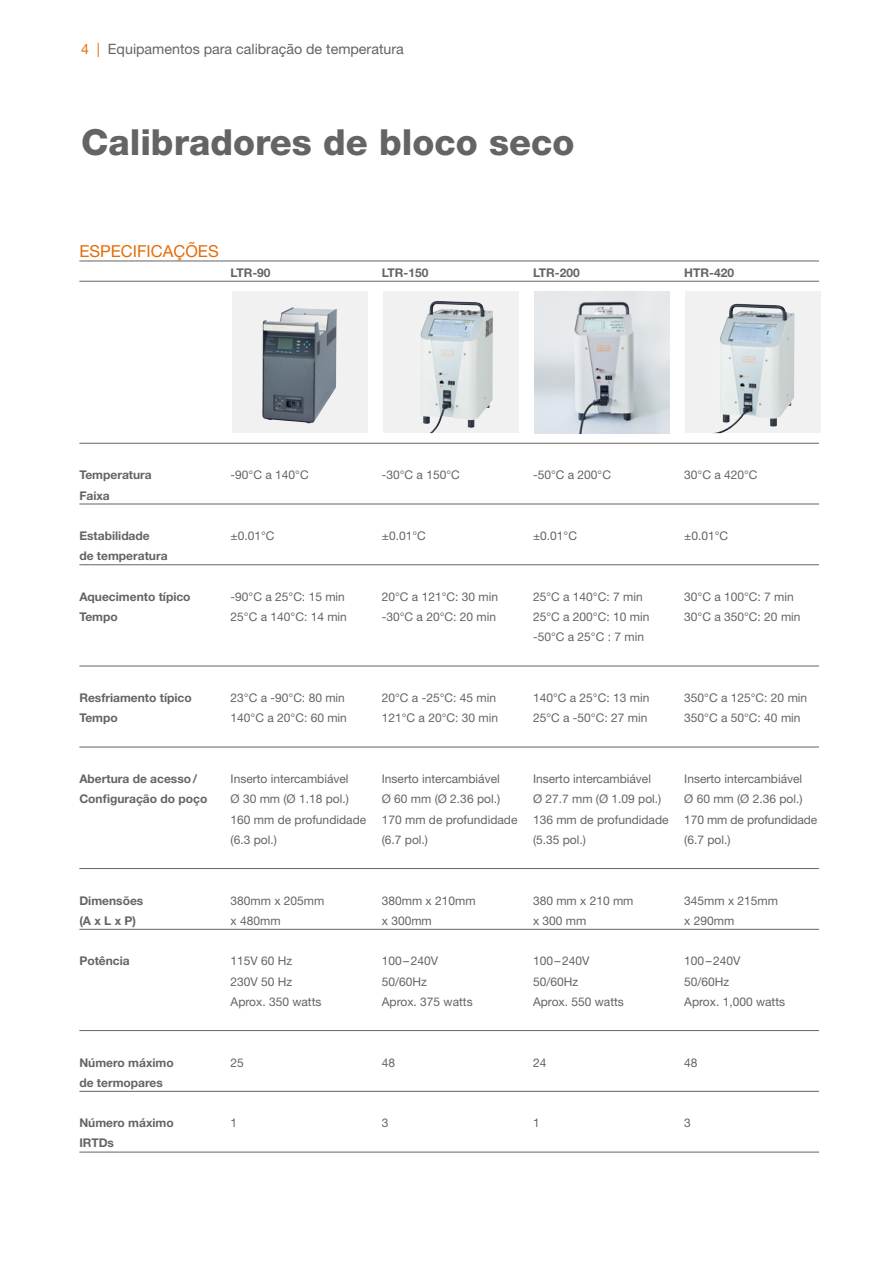
<style>
.page{position:relative;width:893px;height:1263px;background:#fff}
.page>*{position:absolute;margin:0;border:0;box-sizing:border-box;transform-origin:0 0}
.t1{font:800 36px "Helvetica Neue LT Pro";color:#646464}
.t2{font:16.5px "Helvetica Neue LT Pro";color:#e46c09}
.t3{font:14.25px "Helvetica Neue LT Pro";color:#646464}
.t4{font:12px "Helvetica Neue LT Pro";color:#646464}
.t5{font:700 12px "Helvetica Neue LT Pro";color:#646464}
.s1{color:#e46c09}
</style>
<div class="page">
<hr style="left:79px;top:261px;width:740px;height:1px;background:#646464">
<hr style="left:79px;top:281px;width:740px;height:1px;background:#646464">
<hr style="left:79px;top:443px;width:740px;height:1px;background:#646464">
<hr style="left:79px;top:504px;width:740px;height:1px;background:#646464">
<hr style="left:79px;top:564px;width:740px;height:1px;background:#646464">
<hr style="left:79px;top:666px;width:740px;height:1px;background:#646464">
<hr style="left:79px;top:747px;width:740px;height:1px;background:#646464">
<hr style="left:79px;top:868px;width:740px;height:1px;background:#646464">
<hr style="left:79px;top:929px;width:740px;height:1px;background:#646464">
<hr style="left:79px;top:1030px;width:740px;height:1px;background:#646464">
<hr style="left:79px;top:1091px;width:740px;height:1px;background:#646464">
<hr style="left:79px;top:1152px;width:740px;height:1px;background:#646464">
<div style="left:685px;top:291px;width:136px;height:142px;background:#f1f1f2"></div>
<img style="left:714px;top:304px;width:81px;height:129px">
<div style="left:232px;top:291px;width:136px;height:142px;background:#f1f1f2"></div>
<img style="left:262px;top:307px;width:75px;height:116px">
<div style="left:383px;top:291px;width:136px;height:142px;background:#f1f1f2"></div>
<img style="left:420px;top:301px;width:73px;height:132px">
<img style="left:534px;top:291px;width:136px;height:142px">
<p class="t3" style="left:81px;top:40px;width:324px"><span class="s1">4 |</span> Equipamentos para calibração de temperatura</p>
<h1 class="t1" style="left:81px;top:121px;width:495px">Calibradores de bloco seco</h1>
<h2 class="t2" style="left:79px;top:240px;width:141px">ESPECIFICAÇÕES</h2>
<p class="t5" style="left:231px;top:265px;width:42px">LTR-90</p>
<p class="t5" style="left:382px;top:265px;width:48px">LTR-150</p>
<p class="t5" style="left:533px;top:265px;width:48px">LTR-200</p>
<p class="t5" style="left:684px;top:265px;width:51px">HTR-420</p>
<p class="t5" style="left:79px;top:467px;width:74px">Temperatura</p>
<p class="t4" style="left:231px;top:468px;width:80px">-90°C a 140°C</p>
<p class="t4" style="left:382px;top:468px;width:80px">-30°C a 150°C</p>
<p class="t4" style="left:533px;top:468px;width:80px">-50°C a 200°C</p>
<p class="t4" style="left:684px;top:468px;width:75px">30°C a 420°C</p>
<p class="t5" style="left:79px;top:488px;width:32px">Faixa</p>
<p class="t5" style="left:79px;top:528px;width:72px">Estabilidade</p>
<p class="t4" style="left:231px;top:528px;width:46px">±0.01°C</p>
<p class="t4" style="left:382px;top:528px;width:46px">±0.01°C</p>
<p class="t4" style="left:533px;top:528px;width:46px">±0.01°C</p>
<p class="t4" style="left:684px;top:528px;width:46px">±0.01°C</p>
<p class="t5" style="left:79px;top:548px;width:90px">de temperatura</p>
<p class="t5" style="left:79px;top:589px;width:113px">Aquecimento típico</p>
<p class="t4" style="left:231px;top:589px;width:116px">-90°C a 25°C: 15 min</p>
<p class="t4" style="left:382px;top:589px;width:118px">20°C a 121°C: 30 min</p>
<p class="t4" style="left:533px;top:589px;width:111px">25°C a 140°C: 7 min</p>
<p class="t4" style="left:684px;top:589px;width:111px">30°C a 100°C: 7 min</p>
<p class="t5" style="left:79px;top:609px;width:40px">Tempo</p>
<p class="t4" style="left:231px;top:609px;width:118px">25°C a 140°C: 14 min</p>
<p class="t4" style="left:382px;top:609px;width:116px">-30°C a 20°C: 20 min</p>
<p class="t4" style="left:533px;top:609px;width:118px">25°C a 200°C: 10 min</p>
<p class="t4" style="left:684px;top:609px;width:118px">30°C a 350°C: 20 min</p>
<p class="t4" style="left:533px;top:630px;width:112px">-50°C a 25°C : 7 min</p>
<p class="t5" style="left:79px;top:690px;width:114px">Resfriamento típico</p>
<p class="t4" style="left:231px;top:690px;width:116px">23°C a -90°C: 80 min</p>
<p class="t4" style="left:382px;top:690px;width:116px">20°C a -25°C: 45 min</p>
<p class="t4" style="left:533px;top:690px;width:118px">140°C a 25°C: 13 min</p>
<p class="t4" style="left:684px;top:690px;width:124px">350°C a 125°C: 20 min</p>
<p class="t5" style="left:79px;top:710px;width:40px">Tempo</p>
<p class="t4" style="left:231px;top:711px;width:118px">140°C a 20°C: 60 min</p>
<p class="t4" style="left:382px;top:711px;width:118px">121°C a 20°C: 30 min</p>
<p class="t4" style="left:533px;top:711px;width:116px">25°C a -50°C: 27 min</p>
<p class="t4" style="left:684px;top:711px;width:118px">350°C a 50°C: 40 min</p>
<p class="t5" style="left:79px;top:771px;width:119px">Abertura de acesso/</p>
<p class="t4" style="left:231px;top:771px;width:120px">Inserto intercambiável</p>
<p class="t4" style="left:382px;top:771px;width:120px">Inserto intercambiável</p>
<p class="t4" style="left:533px;top:771px;width:120px">Inserto intercambiável</p>
<p class="t4" style="left:684px;top:771px;width:120px">Inserto intercambiável</p>
<p class="t5" style="left:79px;top:791px;width:130px">Configuração do poço</p>
<p class="t4" style="left:231px;top:791px;width:120px">Ø 30 mm (Ø 1.18 pol.)</p>
<p class="t4" style="left:382px;top:791px;width:120px">Ø 60 mm (Ø 2.36 pol.)</p>
<p class="t4" style="left:533px;top:791px;width:130px">Ø 27.7 mm (Ø 1.09 pol.)</p>
<p class="t4" style="left:684px;top:791px;width:120px">Ø 60 mm (Ø 2.36 pol.)</p>
<p class="t4" style="left:231px;top:812px;width:137px">160 mm de profundidade</p>
<p class="t4" style="left:382px;top:812px;width:137px">170 mm de profundidade</p>
<p class="t4" style="left:533px;top:812px;width:137px">136 mm de profundidade</p>
<p class="t4" style="left:684px;top:812px;width:135px">170 mm de profundidade</p>
<p class="t4" style="left:231px;top:832px;width:48px">(6.3 pol.)</p>
<p class="t4" style="left:382px;top:832px;width:48px">(6.7 pol.)</p>
<p class="t4" style="left:533px;top:832px;width:54px">(5.35 pol.)</p>
<p class="t4" style="left:684px;top:832px;width:48px">(6.7 pol.)</p>
<p class="t5" style="left:79px;top:893px;width:65px">Dimensões</p>
<p class="t4" style="left:231px;top:893px;width:95px">380mm x 205mm</p>
<p class="t4" style="left:382px;top:893px;width:95px">380mm x 210mm</p>
<p class="t4" style="left:533px;top:893px;width:102px">380 mm x 210 mm</p>
<p class="t4" style="left:684px;top:893px;width:95px">345mm x 215mm</p>
<p class="t5" style="left:79px;top:913px;width:58px">(A x L x P)</p>
<p class="t4" style="left:231px;top:913px;width:52px">x 480mm</p>
<p class="t4" style="left:382px;top:913px;width:52px">x 300mm</p>
<p class="t4" style="left:533px;top:913px;width:55px">x 300 mm</p>
<p class="t4" style="left:684px;top:913px;width:52px">x 290mm</p>
<p class="t5" style="left:79px;top:953px;width:52px">Potência</p>
<p class="t4" style="left:231px;top:953px;width:63px">115V 60 Hz</p>
<p class="t4" style="left:382px;top:953px;width:58px">100–240V</p>
<p class="t4" style="left:533px;top:953px;width:58px">100–240V</p>
<p class="t4" style="left:684px;top:953px;width:58px">100–240V</p>
<p class="t4" style="left:231px;top:974px;width:63px">230V 50 Hz</p>
<p class="t4" style="left:382px;top:974px;width:47px">50/60Hz</p>
<p class="t4" style="left:533px;top:974px;width:47px">50/60Hz</p>
<p class="t4" style="left:684px;top:974px;width:47px">50/60Hz</p>
<p class="t4" style="left:231px;top:994px;width:92px">Aprox. 350 watts</p>
<p class="t4" style="left:382px;top:994px;width:92px">Aprox. 375 watts</p>
<p class="t4" style="left:533px;top:994px;width:92px">Aprox. 550 watts</p>
<p class="t4" style="left:684px;top:994px;width:102px">Aprox. 1,000 watts</p>
<p class="t5" style="left:79px;top:1055px;width:96px">Número máximo</p>
<p class="t4" style="left:231px;top:1055px;width:15px">25</p>
<p class="t4" style="left:382px;top:1055px;width:15px">48</p>
<p class="t4" style="left:533px;top:1055px;width:15px">24</p>
<p class="t4" style="left:684px;top:1055px;width:15px">48</p>
<p class="t5" style="left:79px;top:1075px;width:85px">de termopares</p>
<p class="t5" style="left:79px;top:1115px;width:96px">Número máximo</p>
<p class="t4" style="left:231px;top:1115px;width:8px">1</p>
<p class="t4" style="left:382px;top:1115px;width:8px">3</p>
<p class="t4" style="left:533px;top:1115px;width:8px">1</p>
<p class="t4" style="left:684px;top:1115px;width:8px">3</p>
<p class="t5" style="left:79px;top:1135px;width:36px">IRTDs</p>
</div>
